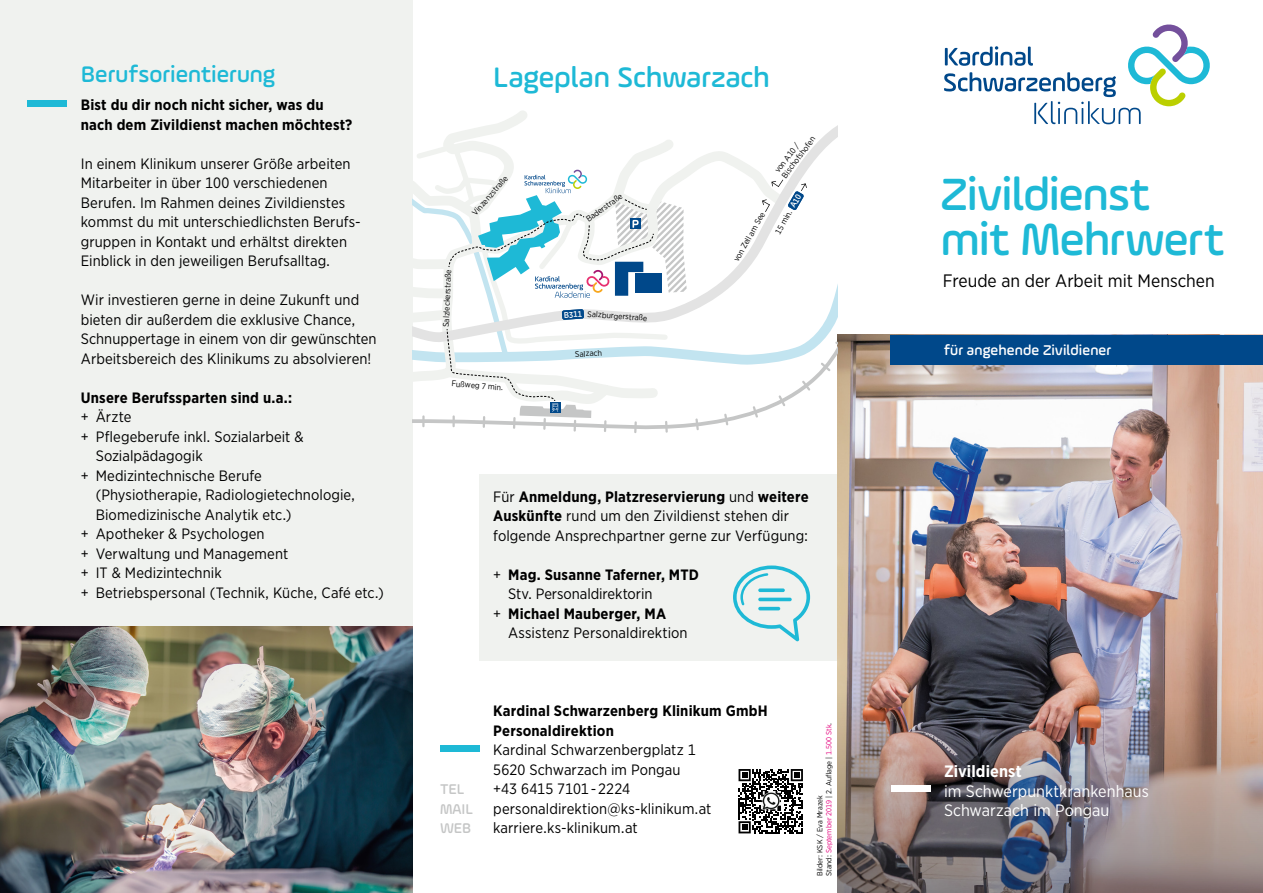
<style>
.page{position:relative;width:1263px;height:893px;background:#fff}
.page>*{position:absolute;margin:0;border:0;box-sizing:border-box;transform-origin:0 0}
.t1{font:500 48px/45px "Ample Soft";letter-spacing:-.02em;color:#1eb9d6}
.t2{font:500 30px "Ample Soft";color:#1eb9d6}
.t3{font:500 24px "Ample Soft";color:#1eb9d6}
.t4{font:18px "Gotham Narrow";color:#000}
.t5{font:16.5px/19.5px "Gotham Narrow";color:#fff}
.t6{font:700 16.5px "Gotham Narrow";letter-spacing:.005em;color:#fff}
.t7{font:15px/19.5px "Gotham Narrow";letter-spacing:.005em;color:#000}
.t8{font:700 15px/19.5px "Gotham Narrow";letter-spacing:.01em;color:#000}
.t9{font:500 15px "Ample Soft";letter-spacing:.01em;color:#fff}
.t10{font:500 15px/19.5px "Ample Soft";letter-spacing:-.01em;color:#c5c6c6}
.t11{font:8.25px/9px "Gotham Narrow";color:#000}
.t12{font:500 8.25px "Gotham Narrow";color:#fff}
.t13{font:7.5px/9px "Gotham Narrow";color:#000}
.s1{font-weight:700}
.s2{font-weight:400}
.s3{color:#e5007d}
</style>
<div class="page">
<div style="left:479px;top:474px;width:359px;height:186px;background:#f0f2ef"></div>
<img style="left:0;top:625px;width:412px;height:268px">
<img style="left:838px;top:335px;width:425px;height:304px">
<div style="left:0;top:0;width:412px;height:625px;background:#f0f2ef"></div>
<div style="left:891px;top:335px;width:372px;height:30px;background:#00488a"></div>
<svg style="left:944px;top:24px;width:266px;height:100px"></svg>
<div style="left:28px;top:100px;width:39px;height:6px;background:#1eb9d6"></div>
<img style="left:838px;top:639px;width:425px;height:254px">
<div style="left:891px;top:785px;width:39px;height:7px;background:#fff"></div>
<svg style="left:687px;top:125px;width:151px;height:89px"></svg>
<svg style="left:412px;top:214px;width:426px;height:240px"></svg>
<svg style="left:412px;top:269px;width:426px;height:167px"></svg>
<svg style="left:412px;top:102px;width:275px;height:316px"></svg>
<div style="left:440px;top:745px;width:39px;height:6px;background:#1eb9d6"></div>
<svg style="left:738px;top:769px;width:65px;height:64px"></svg>
<img style="left:761px;top:792px;width:19px;height:19px">
<svg style="left:733px;top:565px;width:77px;height:76px"></svg>
<svg style="left:758px;top:588px;width:27px;height:4px"></svg>
<hr style="left:758px;top:607px;width:22px;height:3px;background:#1eb9d6;border-radius:2px">
<hr style="left:758px;top:598px;width:34px;height:3px;background:#1eb9d6;border-radius:2px">
<svg style="left:762px;top:180px;width:45px;height:32px"></svg>
<h3 class="t3" style="left:81px;top:60px;width:196px">Berufsorientierung</h3>
<p class="t8" style="left:81px;top:95px;width:273px">Bist du dir noch nicht sicher, was du nach dem Zivildienst machen möchtest?</p>
<p class="t7" style="left:81px;top:153px;width:281px">In einem Klinikum unserer Größe arbeiten Mitarbeiter in über 100 verschiedenen Berufen. Im Rahmen deines Zivildienstes kommst du mit unterschiedlichsten Berufs&shy;gruppen in Kontakt und erhältst direkten Einblick in den jeweiligen Berufsalltag.</p>
<p class="t7" style="left:81px;top:290px;width:297px">Wir investieren gerne in deine Zukunft und bieten dir außerdem die exklusive Chance, Schnuppertage in einem von dir gewünschten Arbeitsbereich des Klinikums zu absolvieren!</p>
<p class="t8" style="left:81px;top:388px;width:213px">Unsere Berufssparten sind u.a.:</p>
<p class="t7" style="left:81px;top:407px;width:52px">+ Ärzte</p>
<p class="t7" style="left:81px;top:426px;width:224px">+ Pflegeberufe inkl. Sozialarbeit &amp;</p>
<p class="t7" style="left:96px;top:446px;width:109px">Sozialpädagogik</p>
<p class="t7" style="left:81px;top:465px;width:183px">+ Medizintechnische Berufe</p>
<p class="t7" style="left:96px;top:485px;width:261px">(Physiotherapie, Radiologietechnologie,</p>
<p class="t7" style="left:96px;top:504px;width:197px">Biomedizinische Analytik etc.)</p>
<p class="t7" style="left:81px;top:524px;width:185px">+ Apotheker &amp; Psychologen</p>
<p class="t7" style="left:81px;top:543px;width:209px">+ Verwaltung und Management</p>
<p class="t7" style="left:81px;top:563px;width:143px">+ IT &amp; Medizintechnik</p>
<p class="t7" style="left:81px;top:582px;width:305px">+ Betriebspersonal (Technik, Küche, Café etc.)</p>
<h2 class="t2" style="left:493px;top:59px;width:278px">Lageplan Schwarzach</h2>
<p class="t11" style="left:470px;top:211px;width:51px;rotate:-49deg">Vinzenzstraße</p>
<p class="t11" style="left:441px;top:327px;width:59px;rotate:-88deg">Salzleckerstraße</p>
<p class="t11" style="left:452px;top:379px;width:53px;rotate:4deg">Fußw eg 7 min.</p>
<p class="t11" style="left:584px;top:216px;width:44px;rotate:-36deg">Baderstraße</p>
<p class="t12" style="left:563px;top:310px;width:20px;rotate:-4deg">B311</p>
<p class="t11" style="left:588px;top:309px;width:62px;rotate:4deg">Salzburgerstraße</p>
<p class="t11" style="left:575px;top:350px;width:28px;rotate:-4deg">Salzach</p>
<p class="t11" style="left:773px;top:169px;width:51px;rotate:-53deg">von A10 /<br>Bischofshofen</p>
<p class="t11" style="left:732px;top:259px;width:57px;rotate:-61deg">von Zell am See</p>
<p class="t11" style="left:773px;top:231px;width:28px;rotate:-61deg">15 min.</p>
<p class="t7" style="left:493px;top:487px;width:317px">Für <span class="s1">Anmeldung, Platzreservierung</span> und <span class="s1">weitere<br>Auskünfte</span> rund um den Zivildienst stehen dir folgende Ansprechpartner gerne zur Verfügung:</p>
<p class="t8" style="left:493px;top:565px;width:207px"><span class="s2">+</span> Mag. Susanne Taferner, MTD</p>
<p class="t7" style="left:508px;top:584px;width:146px">Stv. Personaldirektorin</p>
<p class="t8" style="left:493px;top:604px;width:174px"><span class="s2">+</span> Michael Mauberger, MA</p>
<p class="t7" style="left:508px;top:623px;width:181px">Assistenz Personaldirektion</p>
<p class="t10" style="left:440px;top:779px;width:34px">TEL<br>MAIL<br>WEB</p>
<p class="t8" style="left:493px;top:701px;width:276px">Kardinal Schwarzenberg Klinikum GmbH<br>Personaldirektion</p>
<p class="t7" style="left:493px;top:740px;width:220px">Kardinal Schwarzenbergplatz 1<br>5620 Schwarzach im Pongau<br>+43 6415 7101 - 2224 personaldirektion@ks-klinikum.at karriere.ks-klinikum.at</p>
<p class="t13" style="left:815px;top:876px;width:155px;rotate:-90deg">Bilder: KSK / Eva Mrazek<br>Stand: <span class="s3">September 2019</span> | 2. Auflage | <span class="s3">1.500 Stk</span>.</p>
<h1 class="t1" style="left:941px;top:171px;width:285px">Zivildienst mit Mehrwert</h1>
<p class="t4" style="left:943px;top:269px;width:273px">Freude an der Arbeit mit Menschen</p>
<p class="t9" style="left:944px;top:341px;width:169px">für angehende Zivildiener</p>
<p class="t6" style="left:944px;top:761px;width:79px">Zivildienst</p>
<p class="t5" style="left:944px;top:781px;width:206px">im Schwerpunktkrankenhaus<br>Schwarzach im Pongau</p>
</div>
